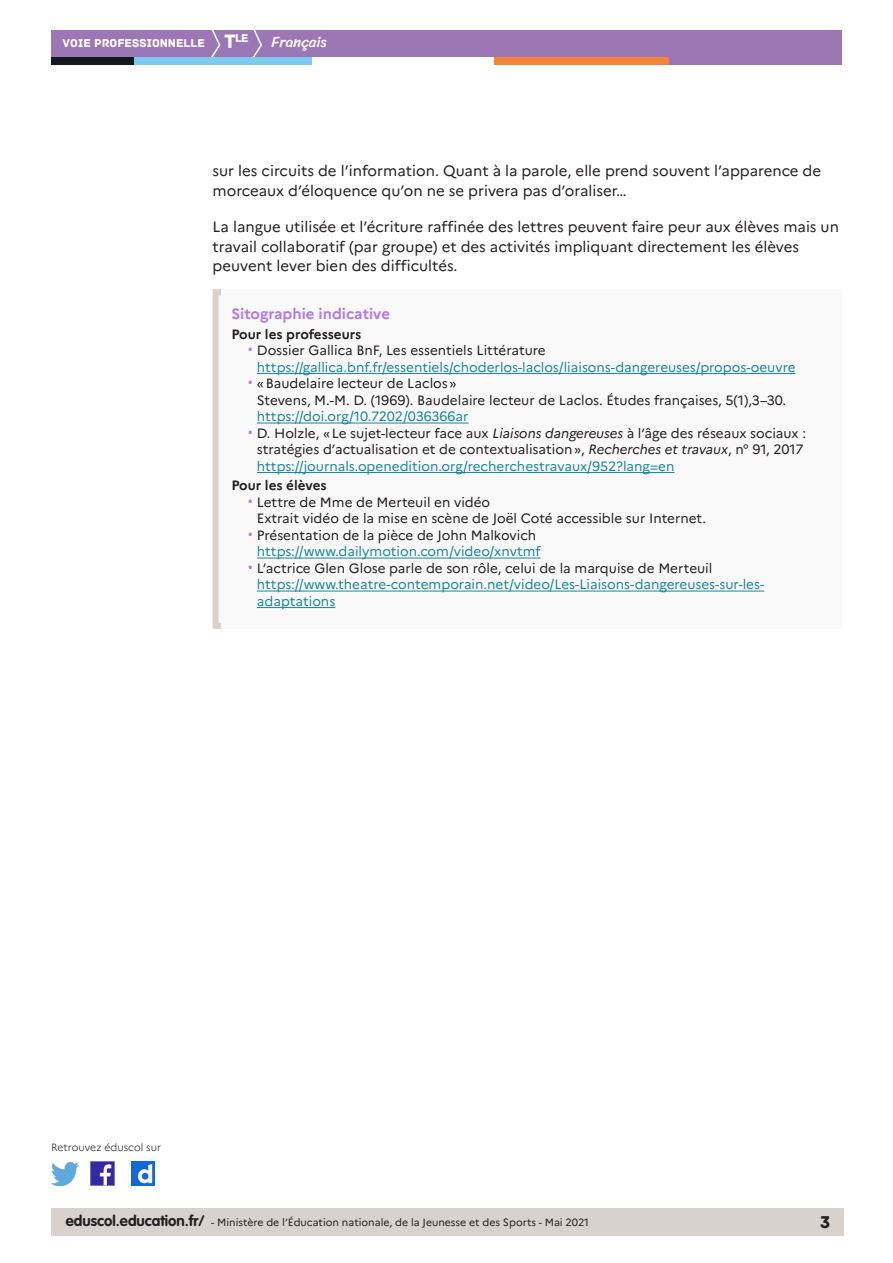
<style>
.page{position:relative;width:893px;height:1263px;background:#fff}
.page>*{position:absolute;margin:0;border:0;box-sizing:border-box;transform-origin:0 0}
.t1{font:18px "Archive";color:#231f20}
.Texte_courant{font:15px/19.5px "Marianne";color:#231f20}
._08_Titre_encadré{font:700 15px "Marianne";color:#b078f2}
.t2{font:15px "Sriracha";color:#fff}
.t3{font:13.5px/16.5px "Marianne";color:#231f20}
.t4{font:13.5px/16.5px "Marianne";color:#16879f}
._08_txt_encadré{font:700 13.5px "Marianne";letter-spacing:-.005em;color:#231f20}
.t5{font:12px "Archive";color:#fff}
.t6{font:11.85px "Archive";color:#fff}
.t7{font:10.5px "Marianne";color:#231f20}
.t8{font:300 10.5px "Marianne";color:#231f20}
.s1{font-size:20.4px}
.s2{font-family:"Roboto";font-size:15px;color:#b078f2}
.s3{color:#231f20}
.s4{color:#16879f}
.s5{font-style:italic}
.s6{font-family:"VAG Rounded Std";font-weight:700;font-size:15px}
</style>
<div class="page">
<div style="left:51px;top:1209px;width:792px;height:27px;background:#d8d1ce"></div>
<img style="left:91px;top:1162px;width:23px;height:23px">
<img style="left:51px;top:1163px;width:28px;height:22px">
<img style="left:132px;top:1162px;width:22px;height:23px">
<div style="left:51px;top:30px;width:791px;height:27px;background:#9b77b5"></div>
<svg style="left:211px;top:30px;width:10px;height:27px"></svg>
<svg style="left:252px;top:30px;width:10px;height:27px"></svg>
<div style="left:133px;top:57px;width:179px;height:8px;background:#7dcbf1"></div>
<div style="left:51px;top:57px;width:82px;height:8px;background:#141a1c"></div>
<div style="left:667px;top:57px;width:175px;height:8px;background:#9b77b5"></div>
<div style="left:494px;top:57px;width:175px;height:8px;background:#f48437"></div>
<div style="left:213px;top:289px;width:629px;height:340px;background:#faf9f9"></div>
<hr style="left:257px;top:373px;width:538px;height:1px;background:#16879f">
<hr style="left:257px;top:422px;width:212px;height:1px;background:#16879f">
<hr style="left:257px;top:472px;width:417px;height:1px;background:#16879f">
<hr style="left:257px;top:557px;width:284px;height:1px;background:#16879f">
<hr style="left:257px;top:590px;width:507px;height:1px;background:#16879f">
<hr style="left:257px;top:607px;width:78px;height:1px;background:#16879f">
<div style="left:213px;top:289px;width:629px;height:340px;border:6px solid #d8d1ce"></div>
<p class="t6" style="left:235px;top:31px;width:15px">le</p>
<p class="t5" style="left:63px;top:36px;width:175px">VOIE PROFESSIONNELLE <span class="s1">T</span></p>
<p class="t2" style="left:271px;top:33px;width:57px">Français</p>
<p class="Texte_courant" style="left:213px;top:161px;width:610px">sur les circuits de l’information. Quant à la parole, elle prend souvent l’apparence de morceaux d’éloquence qu’on ne se privera pas d’oraliser…</p>
<p class="Texte_courant" style="left:213px;top:217px;width:628px">La langue utilisée et l’écriture raffinée des lettres peuvent faire peur aux élèves mais un travail collaboratif (par groupe) et des activités impliquant directement les élèves peuvent lever bien des difficultés.</p>
<p class="_08_Titre_encadré" style="left:231px;top:305px;width:160px">Sitographie indicative</p>
<p class="_08_txt_encadré" style="left:231px;top:326px;width:132px">Pour les professeurs</p>
<p class="t4" style="left:257px;top:342px;width:540px;text-indent:-9px"><span class="s2">•</span> <span class="s3">Dossier Gallica BnF, Les essentiels Littérature </span>https://gallica.bnf.fr/essentiels/choderlos-laclos/liaisons-dangereuses/propos-oeuvre</p>
<p class="t3" style="left:257px;top:375px;width:531px;text-indent:-9px"><span class="s2">•</span> «Baudelaire lecteur de Laclos»<br>Stevens, M.-M. D. (1969). Baudelaire lecteur de Laclos. Études françaises, 5(1),3–30. <span class="s4">https://doi.org/10.7202/036366ar</span></p>
<p class="t3" style="left:257px;top:425px;width:551px;text-indent:-9px"><span class="s2">•</span> D. Holzle, «Le sujet-lecteur face aux <span class="s5">Liaisons dangereuses</span> à l’âge des réseaux sociaux : stratégies d’actualisation et de contextualisation», <span class="s5">Recherches et travaux</span>, n° 91, 2017 <span class="s4">https://journals.openedition.org/recherchestravaux/952?lang=en</span></p>
<p class="_08_txt_encadré" style="left:231px;top:477px;width:97px">Pour les élèves</p>
<p class="t3" style="left:257px;top:494px;width:451px;text-indent:-9px"><span class="s2">•</span> Lettre de Mme de Merteuil en vidéo<br>Extrait vidéo de la mise en scène de Joël Coté accessible sur Internet.</p>
<p class="t4" style="left:257px;top:527px;width:285px;text-indent:-9px"><span class="s2">•</span> <span class="s3">Présentation de la pièce de John Malkovich </span>https://www.dailymotion.com/video/xnvtmf</p>
<p class="t4" style="left:257px;top:560px;width:509px;text-indent:-9px"><span class="s2">•</span> <span class="s3">L’actrice Glen Glose parle de son rôle, celui de la marquise de Merteuil </span>https://www.theatre-contemporain.net/video/Les-Liaisons-dangereuses-sur-les&shy;adaptations</p>
<p class="t8" style="left:51px;top:1141px;width:112px">Retrouvez éduscol sur</p>
<p class="t7" style="left:66px;top:1216px;width:525px"><span class="s6">eduscol.education.fr/</span> - Ministère de l’Éducation nationale, de la Jeunesse et des Sports - Mai 2021</p>
<h1 class="t1" style="left:820px;top:1211px;width:12px">3</h1>
</div>
